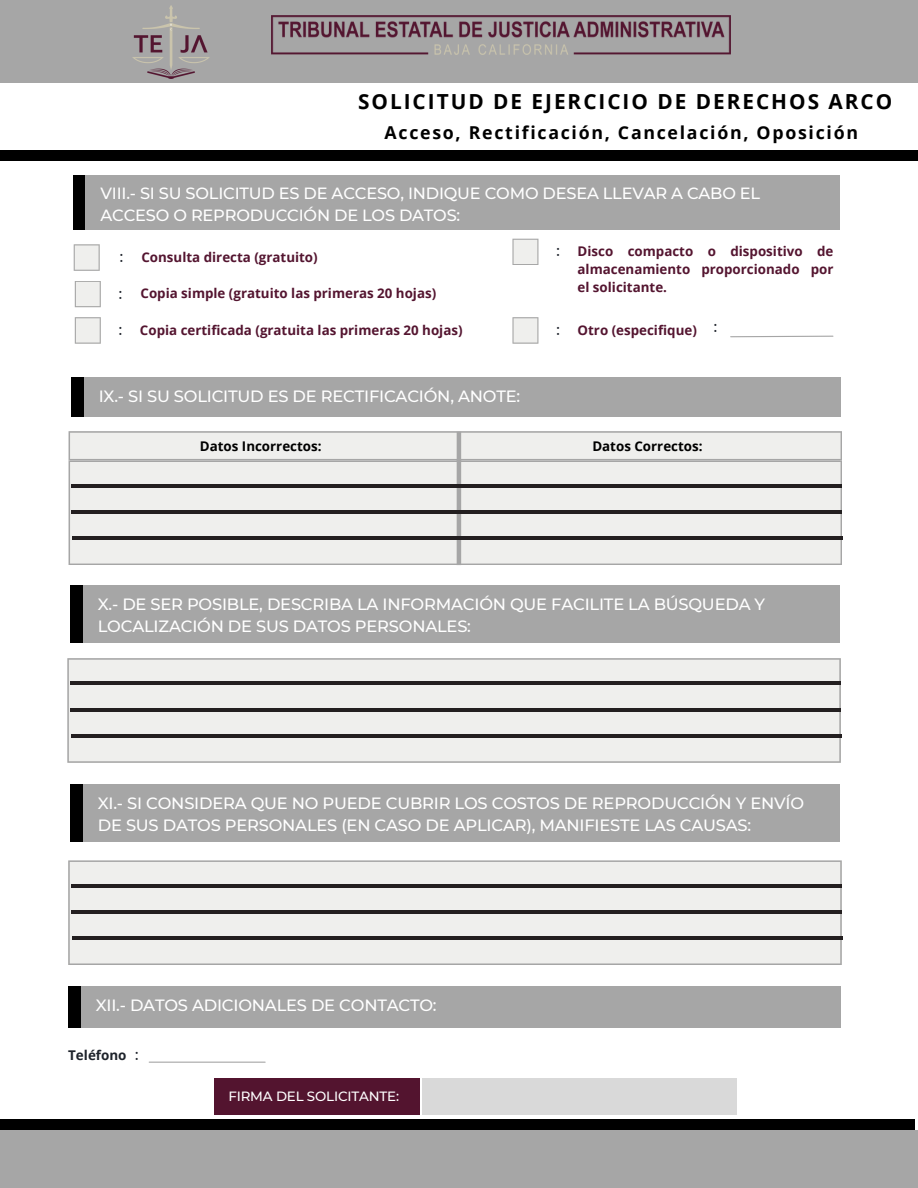
<style>
.page{position:relative;width:918px;height:1188px;background:#fff}
.page>*{position:absolute;margin:0;border:0;box-sizing:border-box;transform-origin:0 0}
.t1{font:700 20.7px "Open Sans";letter-spacing:.095em;color:#000}
.t2{font:700 17.7px "Open Sans";letter-spacing:.095em;color:#000}
.t3{font:500 16.35px/22.2px "Montserrat";letter-spacing:-.01em;color:#fff}
.t4{font:500 16.2px/22.2px "Montserrat";letter-spacing:-.01em;color:#fff}
.t5{font:500 14.85px "Montserrat";color:#1e232b}
.t6{font:700 13.35px/17.9px "Open Sans";color:#541530;text-align:justify}
.t7{font:700 13.35px "Open Sans";color:#000}
.t8{font:500 13.35px "Montserrat";letter-spacing:-.01em;color:#fff}
.t9{font:700 13.35px "Open Sans";color:#1e232b}
</style>
<div class="page">
<div style="left:0;top:0;width:918px;height:83px;background:#a6a6a6"></div>
<img style="left:271px;top:15px;width:459px;height:40px">
<img style="left:133px;top:5px;width:76px;height:73px">
<div style="left:0;top:150px;width:918px;height:11px;background:#000"></div>
<div style="left:74px;top:175px;width:29px;height:55px;background:#000"></div>
<div style="left:86px;top:175px;width:754px;height:55px;background:#a6a6a6"></div>
<div style="left:0;top:1130px;width:918px;height:58px;background:#a6a6a6"></div>
<div style="left:0;top:1119px;width:915px;height:11px;background:#000"></div>
<svg style="left:74px;top:244px;width:26px;height:27px"></svg>
<svg style="left:75px;top:281px;width:26px;height:26px"></svg>
<svg style="left:75px;top:317px;width:26px;height:27px"></svg>
<svg style="left:512px;top:239px;width:26px;height:26px"></svg>
<svg style="left:512px;top:317px;width:26px;height:27px"></svg>
<svg style="left:730px;top:335px;width:104px;height:3px"></svg>
<div style="left:71px;top:377px;width:21px;height:40px;background:#000"></div>
<div style="left:84px;top:377px;width:756px;height:40px;background:#a6a6a6"></div>
<div style="left:70px;top:585px;width:21px;height:57px;background:#000"></div>
<div style="left:83px;top:585px;width:756px;height:57px;background:#a6a6a6"></div>
<svg style="left:69px;top:460px;width:773px;height:105px;background:#e5e5e4"></svg>
<hr style="left:457px;top:460px;width:4px;height:105px;background:#a6a6a6">
<svg style="left:69px;top:431px;width:773px;height:29px;background:#e8e8e6"></svg>
<hr style="left:457px;top:432px;width:4px;height:29px;background:#a6a6a6">
<hr style="left:71px;top:484px;width:771px;height:3px;background:#231f20">
<hr style="left:71px;top:511px;width:771px;height:3px;background:#231f20">
<hr style="left:72px;top:537px;width:771px;height:3px;background:#231f20">
<svg style="left:67px;top:658px;width:774px;height:105px;background:#e5e5e3"></svg>
<hr style="left:70px;top:682px;width:770px;height:3px;background:#231f20">
<hr style="left:70px;top:708px;width:770px;height:3px;background:#231f20">
<hr style="left:71px;top:735px;width:771px;height:3px;background:#231f20">
<div style="left:70px;top:784px;width:21px;height:57px;background:#000"></div>
<div style="left:83px;top:784px;width:756px;height:57px;background:#a6a6a6"></div>
<div style="left:68px;top:860px;width:774px;height:105px;background:#efefed"></div>
<hr style="left:71px;top:884px;width:770px;height:3px;background:#231f20">
<hr style="left:71px;top:910px;width:770px;height:4px;background:#231f20">
<hr style="left:72px;top:937px;width:771px;height:3px;background:#231f20">
<div style="left:69px;top:986px;width:22px;height:42px;background:#000"></div>
<div style="left:81px;top:986px;width:759px;height:42px;background:#a6a6a6"></div>
<hr style="left:149px;top:1062px;width:116px;height:1px;background:#a6a6a6">
<div style="left:214px;top:1078px;width:206px;height:37px;background:#53142f"></div>
<div style="left:422px;top:1078px;width:315px;height:37px;background:#d9d9d9"></div>
<p class="t1" style="left:358px;top:87px;width:536px">SOLICITUD DE EJERCICIO DE DERECHOS ARCO</p>
<p class="t2" style="left:385px;top:120px;width:475px">Acceso, Rectificación, Cancelación, Oposición</p>
<h2 class="t4" style="left:101px;top:182px;width:661px">VIII.- SI SU SOLICITUD ES DE ACCESO, INDIQUE COMO DESEA LLEVAR A CABO EL<br>ACCESO O REPRODUCCIÓN DE LOS DATOS:</h2>
<p class="t5" style="left:120px;top:248px;width:5px">:</p>
<p class="t6" style="left:141px;top:248px;width:178px">Consulta directa (gratuito)</p>
<p class="t5" style="left:119px;top:284px;width:5px">:</p>
<p class="t6" style="left:141px;top:284px;width:297px">Copia simple (gratuito las primeras 20 hojas)</p>
<p class="t5" style="left:119px;top:321px;width:5px">:</p>
<p class="t6" style="left:140px;top:321px;width:324px">Copia certificada (gratuita las primeras 20 hojas)</p>
<p class="t6" style="left:578px;top:242px;width:257px">Disco compacto o dispositivo de almacenamiento proporcionado por el solicitante.</p>
<p class="t5" style="left:557px;top:242px;width:5px">:</p>
<h1 class="t6" style="left:578px;top:321px;width:121px">Otro (especifique)</h1>
<h3 class="t5" style="left:714px;top:318px;width:5px">:</h3>
<p class="t5" style="left:557px;top:321px;width:5px">:</p>
<h2 class="t3" style="left:99px;top:385px;width:423px">IX.- SI SU SOLICITUD ES DE RECTIFICACIÓN, ANOTE:</h2>
<p class="t7" style="left:200px;top:437px;width:123px">Datos Incorrectos:</p>
<p class="t7" style="left:592px;top:437px;width:112px">Datos Correctos:</p>
<p class="t3" style="left:98px;top:593px;width:669px">X.- DE SER POSIBLE, DESCRIBA LA INFORMACIÓN QUE FACILITE LA BÚSQUEDA Y<br>LOCALIZACIÓN DE SUS DATOS PERSONALES:</p>
<p class="t3" style="left:98px;top:792px;width:708px">XI.- SI CONSIDERA QUE NO PUEDE CUBRIR LOS COSTOS DE REPRODUCCIÓN Y ENVÍO<br>DE SUS DATOS PERSONALES (EN CASO DE APLICAR), MANIFIESTE LAS CAUSAS:</p>
<p class="t3" style="left:96px;top:994px;width:342px">XII.- DATOS ADICIONALES DE CONTACTO:</p>
<h2 class="t9" style="left:68px;top:1046px;width:60px">Teléfono</h2>
<p class="t5" style="left:135px;top:1046px;width:5px">:</p>
<p class="t8" style="left:228px;top:1088px;width:172px">FIRMA DEL SOLICITANTE:</p>
</div>
